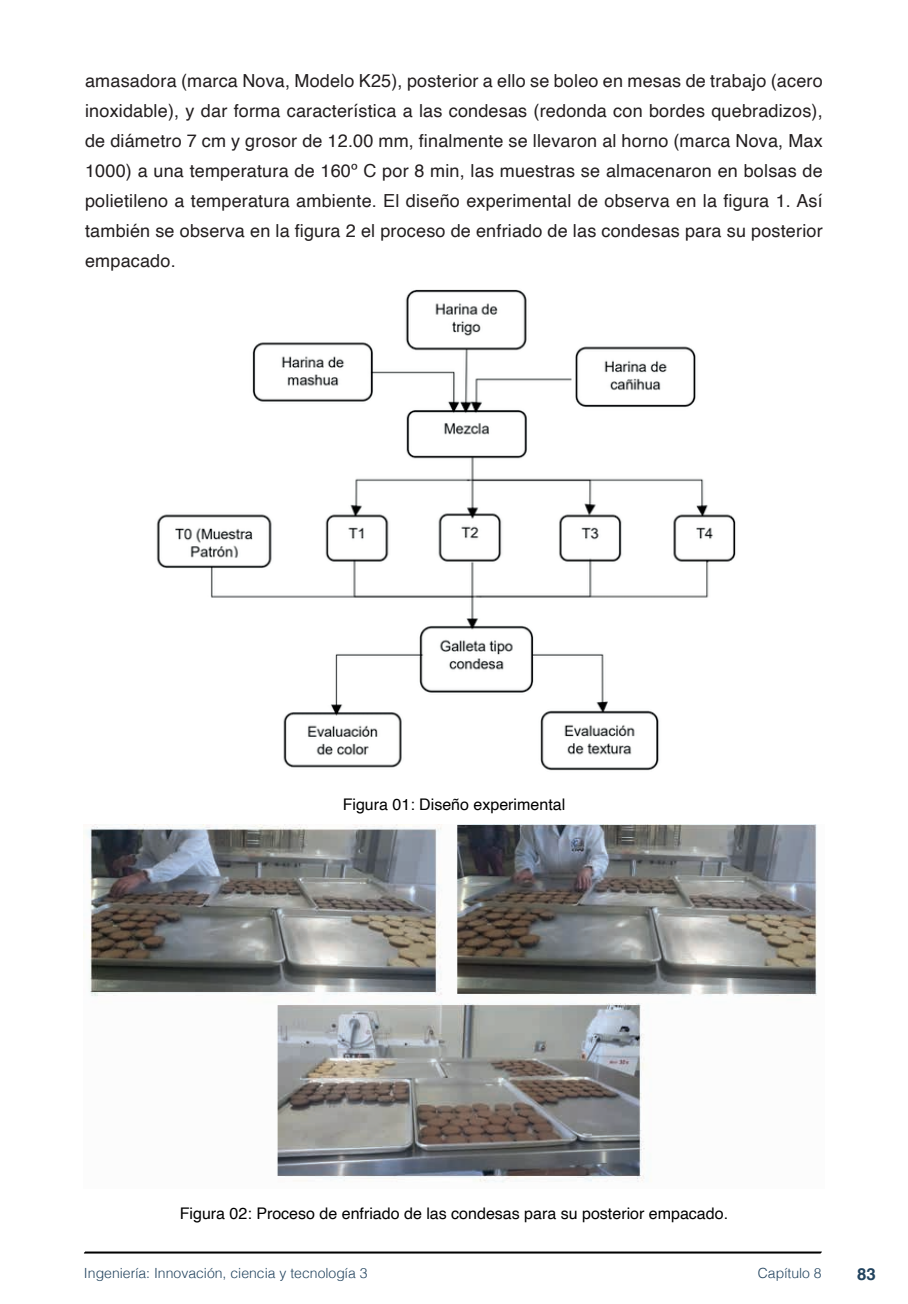
<style>
.page{position:relative;width:908px;height:1304px;background:#fff}
.page>*{position:absolute;margin:0;border:0;box-sizing:border-box;transform-origin:0 0}
.t1{font:18px/30px "Helvetica";letter-spacing:.01em;color:#231f20;text-align:justify}
.t2{font:700 16.8px "Helvetica";color:#23445f}
.t3{font:16px "Helvetica";color:#000}
.t4{font:300 14px "Helvetica";color:#23445f}
</style>
<div class="page">
<svg style="left:84px;top:1251px;width:737px;height:3px;background:#515151"></svg>
<img style="left:156px;top:289px;width:580px;height:482px">
<img style="left:84px;top:824px;width:733px;height:359px">
<p class="t1" style="left:85px;top:66px;width:738px">amasadora (marca Nova, Modelo K25), posterior a ello se boleo en mesas de trabajo (acero inoxidable), y dar forma característica a las condesas (redonda con bordes quebradizos), de diámetro 7 cm y grosor de 12.00 mm, finalmente se llevaron al horno (marca Nova, Max 1000) a una temperatura de 160º C por 8 min, las muestras se almacenaron en bolsas de polietileno a temperatura ambiente. El diseño experimental de observa en la figura 1. Así también se observa en la figura 2 el proceso de enfriado de las condesas para su posterior empacado.</p>
<p class="t3" style="left:342px;top:792px;width:224px">Figura 01: Diseño experimental</p>
<p class="t3" style="left:180px;top:1201px;width:549px">Figura 02: Proceso de enfriado de las condesas para su posterior empacado.</p>
<p class="t4" style="left:84px;top:1261px;width:285px">Ingeniería: Innovación, ciencia y tecnología 3</p>
<p class="t4" style="left:757px;top:1261px;width:65px">Capítulo 8</p>
<p class="t2" style="left:856px;top:1264px;width:20px">83</p>
</div>
